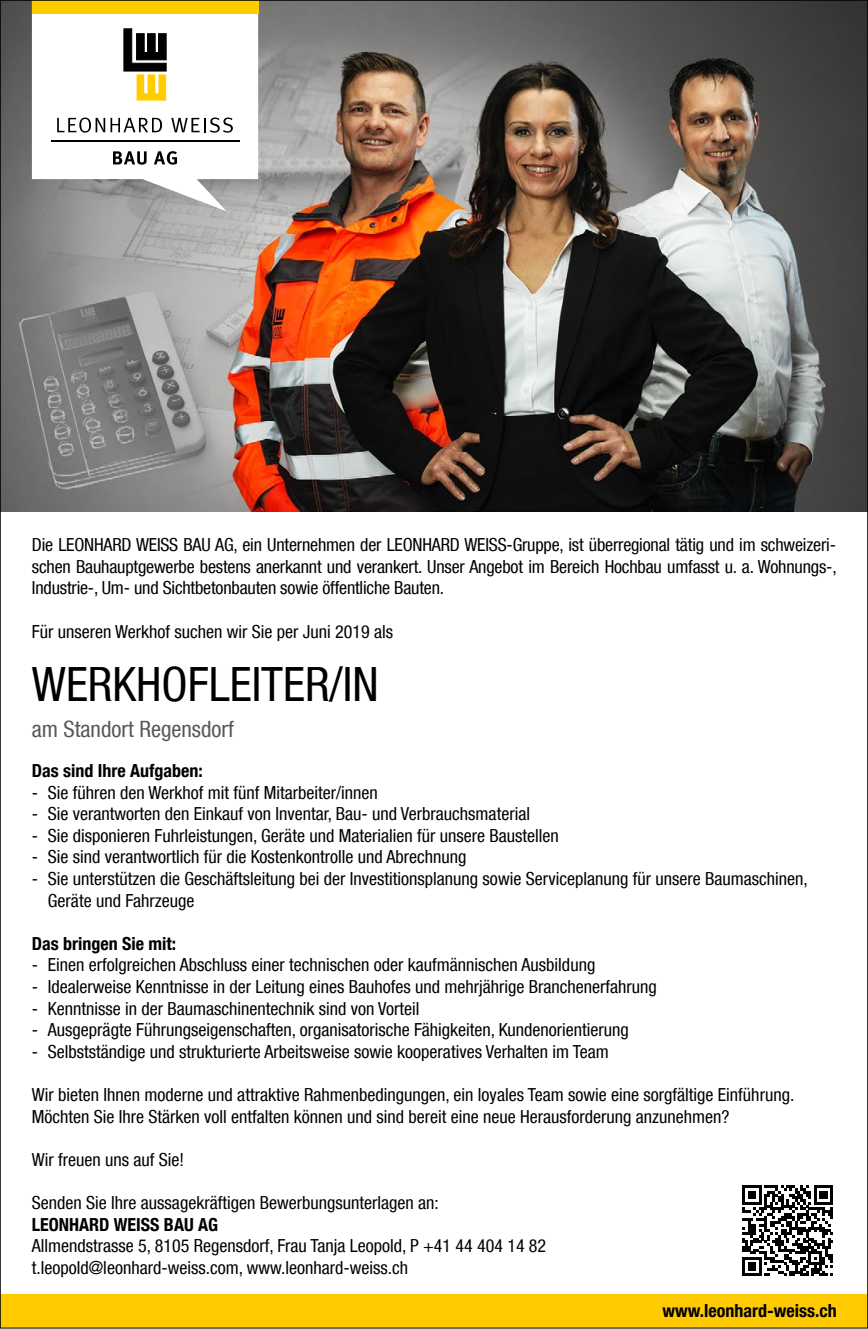
<style>
.page{position:relative;width:868px;height:1329px;background:#fff}
.page>*{position:absolute;margin:0;border:0;box-sizing:border-box;transform-origin:0 0}
.t1{font:condensed 47.25px "Helvetica Neue LT Com";color:#000}
.t2{font:condensed 22.5px "Helvetica Neue LT Com";color:#575756}
.t3{font:condensed 18px/21.6px "Helvetica Neue LT Com";color:#000;text-align:justify}
.t4{font:700 condensed 18px "Helvetica Neue LT Com";color:#000}
</style>
<div class="page">
<img style="left:2px;top:2px;width:863px;height:509px">
<div style="left:1px;top:1294px;width:866px;height:33px;background:#ffcb00"></div>
<svg style="left:32px;top:14px;width:226px;height:197px"></svg>
<div style="left:32px;top:0;width:226px;height:14px;background:#fc0"></div>
<svg style="left:123px;top:28px;width:44px;height:73px"></svg>
<svg style="left:113px;top:151px;width:34px;height:14px"></svg>
<svg style="left:154px;top:151px;width:23px;height:14px"></svg>
<hr style="left:51px;top:141px;width:188px;height:1px;background:#000">
<svg style="left:57px;top:118px;width:105px;height:15px"></svg>
<svg style="left:171px;top:117px;width:62px;height:16px"></svg>
<svg style="left:742px;top:1185px;width:91px;height:91px"></svg>
<p class="t3" style="left:32px;top:534px;width:806px">Die LEONHARD WEISS BAU AG, ein Unternehmen der LEONHARD WEISS-Gruppe, ist überregional tätig und im schweizeri&shy;schen Bauhauptgewerbe bestens anerkannt und verankert. Unser Angebot im Bereich Hochbau umfasst u. a. Wohnungs-, Industrie-, Um- und Sichtbetonbauten sowie öffentliche Bauten.</p>
<p class="t3" style="left:32px;top:620px;width:363px">Für unseren Werkhof suchen wir Sie per Juni 2019 als</p>
<p class="t1" style="left:32px;top:656px;width:348px">WERKHOFLEITER/IN</p>
<p class="t2" style="left:32px;top:716px;width:203px">am Standort Regensdorf</p>
<p class="t4" style="left:32px;top:760px;width:172px">Das sind Ihre Aufgaben:</p>
<p class="t3" style="left:32px;top:781px;width:347px">- Sie führen den Werkhof mit fünf Mitarbeiter/innen</p>
<p class="t3" style="left:32px;top:803px;width:499px">- Sie verantworten den Einkauf von Inventar, Bau- und Verbrauchsmaterial</p>
<p class="t3" style="left:32px;top:824px;width:528px">- Sie disponieren Fuhrleistungen, Geräte und Materialien für unsere Baustellen</p>
<p class="t3" style="left:32px;top:846px;width:436px">- Sie sind verantwortlich für die Kostenkontrolle und Abrechnung</p>
<p class="t3" style="left:32px;top:867px;width:777px">- Sie unterstützen die Geschäftsleitung bei der Investitionsplanung sowie Serviceplanung für unsere Baumaschinen,</p>
<p class="t3" style="left:48px;top:889px;width:148px">Geräte und Fahrzeuge</p>
<p class="t4" style="left:32px;top:932px;width:146px">Das bringen Sie mit:</p>
<p class="t3" style="left:32px;top:954px;width:565px">- Einen erfolgreichen Abschluss einer technischen oder kaufmännischen Ausbildung</p>
<p class="t3" style="left:32px;top:975px;width:626px">- Idealerweise Kenntnisse in der Leitung eines Bauhofes und mehrjährige Branchenerfahrung</p>
<p class="t3" style="left:32px;top:997px;width:389px">- Kenntnisse in der Baumaschinentechnik sind von Vorteil</p>
<p class="t3" style="left:32px;top:1019px;width:598px">- Ausgeprägte Führungseigenschaften, organisatorische Fähigkeiten, Kundenorientierung</p>
<p class="t3" style="left:32px;top:1040px;width:578px">- Selbstständige und strukturierte Arbeitsweise sowie kooperatives Verhalten im Team</p>
<p class="t3" style="left:32px;top:1083px;width:763px">Wir bieten Ihnen moderne und attraktive Rahmenbedingungen, ein loyales Team sowie eine sorgfältige Einführung.</p>
<p class="t3" style="left:32px;top:1105px;width:699px">Möchten Sie Ihre Stärken voll entfalten können und sind bereit eine neue Herausforderung anzunehmen?</p>
<p class="t3" style="left:32px;top:1148px;width:154px">Wir freuen uns auf Sie!</p>
<p class="t3" style="left:32px;top:1191px;width:408px">Senden Sie Ihre aussagekräftigen Bewerbungsunterlagen an:</p>
<p class="t4" style="left:32px;top:1213px;width:188px">LEONHARD WEISS BAU AG</p>
<p class="t3" style="left:32px;top:1235px;width:516px">Allmendstrasse 5, 8105 Regensdorf, Frau Tanja Leopold, P +41 44 404 14 82</p>
<p class="t3" style="left:32px;top:1256px;width:377px">t.leopold@leonhard-weiss.com, www.leonhard-weiss.ch</p>
<p class="t4" style="left:662px;top:1299px;width:176px">www.leonhard-weiss.ch</p>
</div>
